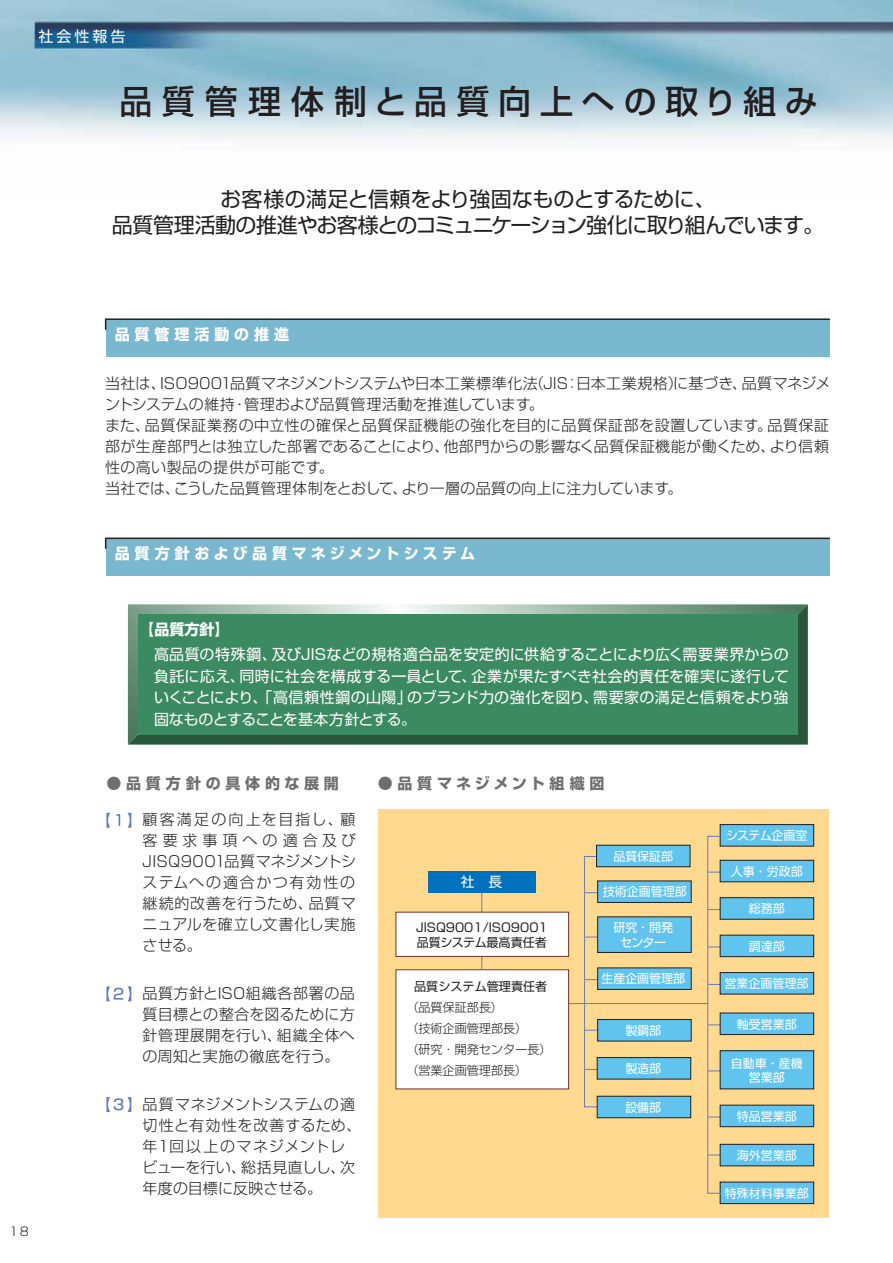
<style>
.page{position:relative;width:893px;height:1263px;background:#fff}
.page>*{position:absolute;margin:0;border:0;box-sizing:border-box;transform-origin:0 0}
.t1{font:33px "Shin Go Pro Medium 90 msp RKSJ H";letter-spacing:.27em;color:#231f20}
.t2{font:21px/25.5px "Shin Go Pro Regular 90 msp RKSJ H";letter-spacing:-.04em;color:#231f20;text-align:center}
.t3{font:15px/21px "Shin Go Pro Light 90 msp RKSJ H";letter-spacing:.02em;color:#231f20}
.t4{font:15px/21.8px "Shin Go Pro Regular 90 msp RKSJ H";color:#fff;text-align:justify}
.t5{font:15px "Shin Go Pro Bold 90 msp RKSJ H";letter-spacing:.29em;color:#fff}
.t6{font:15px "Shin Go Pro Bold 90 msp RKSJ H";letter-spacing:.315em;color:#6d6e70}
.t7{font:15px "Shin Go Pro Bold 90 msp RKSJ H";letter-spacing:.295em;color:#6d6e70}
.t8{font:15px "Shin Go Pro Bold 90 msp RKSJ H";letter-spacing:.33em;color:#fff}
.t9{font:13.8px "Shin Go Pro Regular 90 msp RKSJ H";color:#fff}
.t10{font:12.15px/14.5px "Shin Go Pro Regular 90 msp RKSJ H";color:#fff;text-align:center}
.t11{font:12.15px/21px "Shin Go Pro Light 90 msp RKSJ H";color:#231f20}
.t12{font:12.15px/15.6px "Shin Go Pro Regular 90 msp RKSJ H";color:#231f20}
.t13{font:12.15px "Shin Go Pro Regular 90 msp RKSJ H";letter-spacing:-.04em;color:#fff}
.t14{font:12px "Shin Go Pro Light 90 msp RKSJ H";color:#231f20}
</style>
<div class="page">
<div style="left:106px;top:319px;width:724px;height:38px;background:#7ab8cf"></div>
<svg style="left:104px;top:318px;width:726px;height:12px"></svg>
<div style="left:106px;top:538px;width:724px;height:38px;background:#7ab8cf"></div>
<svg style="left:104px;top:537px;width:726px;height:12px"></svg>
<svg style="left:106px;top:813px;width:4px;height:15px"></svg>
<svg style="left:116px;top:814px;width:4px;height:12px"></svg>
<svg style="left:128px;top:813px;width:3px;height:15px"></svg>
<svg style="left:106px;top:986px;width:25px;height:15px"></svg>
<svg style="left:106px;top:1097px;width:25px;height:15px"></svg>
<div style="left:379px;top:810px;width:450px;height:408px;background:#ffd98f"></div>
<div style="left:428px;top:871px;width:108px;height:22px;background:#0071bc"></div>
<div style="left:396px;top:912px;width:173px;height:44px;background:#fff"></div>
<div style="left:396px;top:912px;width:173px;height:45px;border:1px solid #743023"></div>
<div style="left:396px;top:970px;width:173px;height:119px;background:#fff"></div>
<div style="left:396px;top:969px;width:173px;height:120px;border:1px solid #743023"></div>
<div style="left:720px;top:825px;width:94px;height:21px;background:#60c4ef"></div>
<div style="left:720px;top:824px;width:94px;height:22px;border:1px solid #231f20"></div>
<div style="left:720px;top:860px;width:94px;height:22px;background:#60c4ef"></div>
<div style="left:720px;top:860px;width:94px;height:22px;border:1px solid #231f20"></div>
<div style="left:720px;top:898px;width:94px;height:21px;background:#60c4ef"></div>
<div style="left:720px;top:897px;width:94px;height:23px;border:1px solid #231f20"></div>
<div style="left:720px;top:935px;width:94px;height:22px;background:#60c4ef"></div>
<div style="left:720px;top:935px;width:94px;height:22px;border:1px solid #231f20"></div>
<div style="left:720px;top:973px;width:94px;height:21px;background:#60c4ef"></div>
<div style="left:720px;top:972px;width:94px;height:22px;border:1px solid #231f20"></div>
<div style="left:720px;top:1013px;width:94px;height:22px;background:#60c4ef"></div>
<div style="left:720px;top:1013px;width:94px;height:22px;border:1px solid #231f20"></div>
<div style="left:720px;top:1051px;width:94px;height:38px;background:#60c4ef"></div>
<div style="left:720px;top:1050px;width:94px;height:39px;border:1px solid #231f20"></div>
<div style="left:720px;top:1144px;width:94px;height:22px;background:#60c4ef"></div>
<div style="left:720px;top:1144px;width:94px;height:22px;border:1px solid #231f20"></div>
<div style="left:720px;top:1182px;width:94px;height:22px;background:#60c4ef"></div>
<div style="left:720px;top:1182px;width:94px;height:22px;border:1px solid #231f20"></div>
<div style="left:720px;top:1105px;width:94px;height:22px;background:#60c4ef"></div>
<div style="left:720px;top:1105px;width:94px;height:22px;border:1px solid #231f20"></div>
<svg style="left:481px;top:835px;width:243px;height:359px"></svg>
<div style="left:596px;top:845px;width:94px;height:22px;background:#60c4ef"></div>
<div style="left:596px;top:845px;width:94px;height:22px;border:1px solid #231f20"></div>
<svg style="left:128px;top:604px;width:680px;height:141px;background:#668a73"></svg>
<div style="left:138px;top:614px;width:660px;height:121px;background:#3c8a62"></div>
<img style="left:0;top:0;width:893px;height:142px">
<p class="t4" style="left:39px;top:27px;width:88px">社会性報告</p>
<h1 class="t1" style="left:119px;top:90px;width:700px">品質管理体制と品質向上への取り組み</h1>
<h2 class="t2" style="left:112px;top:189px;width:714px">お客様の満足と信頼をより強固なものとするために、<br>品質管理活動の推進やお客様とのコミュニケーション強化に取り組んでいます。</h2>
<p class="t14" style="left:9px;top:1227px;width:21px">18</p>
<p class="t8" style="left:115px;top:329px;width:176px">品質管理活動の推進</p>
<p class="t3" style="left:105px;top:375px;width:727px">当社は、ISO9001品質マネジメントシステムや日本工業標準化法（JIS：日本工業規格）に基づき、品質マネジメントシステムの維持・管理および品質管理活動を推進しています。<br>また、品質保証業務の中立性の確保と品質保証機能の強化を目的に品質保証部を設置しています。品質保証部が生産部門とは独立した部署であることにより、他部門からの影響なく品質保証機能が働くため、より信頼性の高い製品の提供が可能です。<br>当社では、こうした品質管理体制をとおして、より一層の品質の向上に注力しています。</p>
<p class="t5" style="left:115px;top:548px;width:362px">品質方針および品質マネジメントシステム</p>
<p class="t5" style="left:139px;top:623px;width:92px">【品質方針】</p>
<p class="t4" style="left:154px;top:645px;width:636px">高品質の特殊鋼、及びJISなどの規格適合品を安定的に供給することにより広く需要業界からの負託に応え、同時に社会を構成する一員として、企業が果たすべき社会的責任を確実に遂行していくことにより、「高信頼性鋼の山陽」のブランド力の強化を図り、需要家の満足と信頼をより強固なものとすることを基本方針とする。</p>
<p class="t6" style="left:106px;top:778px;width:234px">●品質方針の具体的な展開</p>
<p class="t7" style="left:378px;top:778px;width:228px">●品質マネジメント組織図</p>
<p class="t3" style="left:143px;top:811px;width:215px;text-align:justify">顧客満足の向上を目指し、顧客要求事項への適合及びJISQ9001品質マネジメントシステムへの適合かつ有効性の継続的改善を行うため、品質マニュアルを確立し文書化し実施させる。</p>
<p class="t3" style="left:143px;top:985px;width:214px;text-align:justify">品質方針とISO組織各部署の品質目標との整合を図るために方針管理展開を行い、組織全体への周知と実施の徹底を行う。</p>
<p class="t3" style="left:142px;top:1096px;width:221px">品質マネジメントシステムの適切性と有効性を改善するため、年1回以上のマネジメントレビューを行い、総括見直しし、次年度の目標に反映させる。</p>
<p class="t10" style="left:613px;top:851px;width:61px">品質保証部</p>
<p class="t9" style="left:461px;top:876px;width:43px">社　長</p>
<p class="t12" style="left:416px;top:921px;width:133px">JISQ9001/ISO9001品質システム最高責任者</p>
<p class="t12" style="left:414px;top:980px;width:135px">品質システム管理責任者</p>
<p class="t11" style="left:407px;top:998px;width:146px">（品質保証部長）<br>（技術企画管理部長）<br>（研究・開発センター長）（営業企画管理部長）</p>
<p class="t10" style="left:603px;top:886px;width:85px">技術企画管理部</p>
<p class="t10" style="left:613px;top:922px;width:61px">研究・開発センター</p>
<p class="t10" style="left:601px;top:973px;width:85px">生産企画管理部</p>
<p class="t10" style="left:625px;top:1025px;width:37px">製鋼部</p>
<p class="t10" style="left:625px;top:1063px;width:37px">製造部</p>
<p class="t10" style="left:625px;top:1102px;width:37px">設備部</p>
<p class="t13" style="left:726px;top:831px;width:83px">システム企画室</p>
<p class="t10" style="left:731px;top:866px;width:73px">人事・労政部</p>
<p class="t10" style="left:749px;top:903px;width:37px">総務部</p>
<p class="t10" style="left:749px;top:940px;width:37px">調達部</p>
<p class="t10" style="left:724px;top:978px;width:85px">営業企画管理部</p>
<p class="t10" style="left:737px;top:1018px;width:61px">軸受営業部</p>
<p class="t10" style="left:731px;top:1057px;width:73px">自動車・産機営業部</p>
<p class="t10" style="left:737px;top:1111px;width:61px">特品営業部</p>
<p class="t10" style="left:737px;top:1150px;width:61px">海外営業部</p>
<p class="t10" style="left:725px;top:1187px;width:85px">特殊材料事業部</p>
</div>
